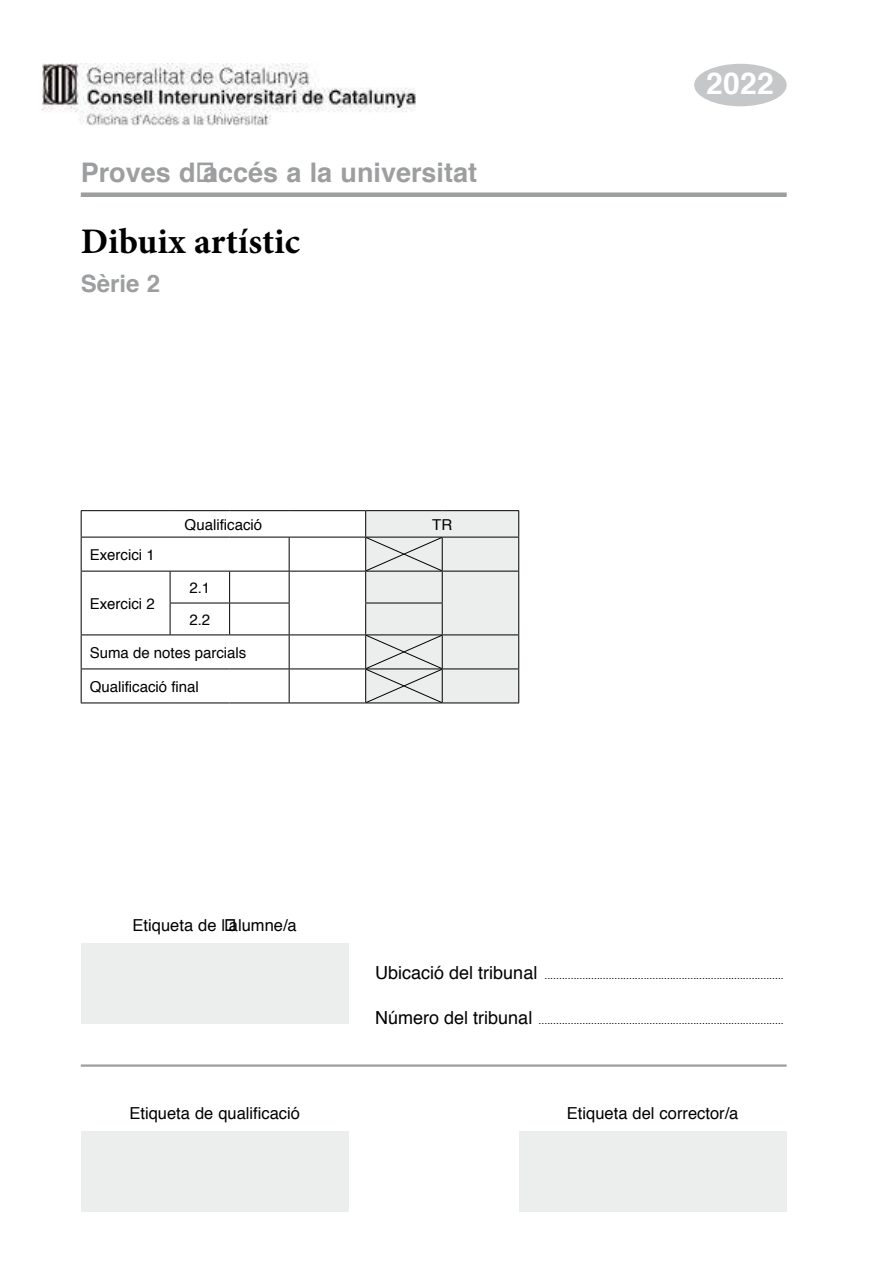
<style>
.page{position:relative;width:893px;height:1263px;background:#fff}
.page>*{position:absolute;margin:0;border:0;box-sizing:border-box;transform-origin:0 0}
.t1{font:700 36px "Minion Pro";color:#000}
.t2{font:700 30px "Helvetica";color:#fff}
.t3{font:700 27px "Helvetica";color:#9c9e9f}
.t4{font:700 24px "Helvetica";color:#9c9e9f}
.t5{font:16.5px "Helvetica";color:#000}
.t6{font:15px "Helvetica";color:#000}
.t7{font:10.5px "Helvetica";color:#000}
.s1{font-size:18px}
</style>
<div class="page">
<img style="left:43px;top:64px;width:373px;height:61px">
<div style="left:81px;top:192px;width:706px;height:5px;background:#9c9e9f"></div>
<div style="left:81px;top:943px;width:268px;height:81px;background:#eceded"></div>
<div style="left:81px;top:1131px;width:268px;height:81px;background:#eceded"></div>
<div style="left:519px;top:1131px;width:268px;height:81px;background:#eceded"></div>
<hr style="left:81px;top:1064px;width:706px;height:3px;background:#9c9e9f">
<svg style="left:82px;top:511px;width:283px;height:191px"></svg>
<hr style="left:81px;top:510px;width:89px;height:1px;background:#000">
<svg style="left:81px;top:511px;width:1px;height:26px"></svg>
<hr style="left:170px;top:510px;width:60px;height:1px;background:#000">
<hr style="left:230px;top:510px;width:59px;height:1px;background:#000">
<hr style="left:289px;top:510px;width:77px;height:1px;background:#000">
<hr style="left:366px;top:510px;width:76px;height:1px;background:#000">
<hr style="left:442px;top:510px;width:77px;height:1px;background:#000">
<hr style="left:81px;top:537px;width:89px;height:1px;background:#000">
<hr style="left:81px;top:537px;width:1px;height:34px;background:#000">
<hr style="left:170px;top:537px;width:60px;height:1px;background:#000">
<hr style="left:230px;top:537px;width:59px;height:1px;background:#000">
<hr style="left:289px;top:537px;width:77px;height:1px;background:#000">
<hr style="left:289px;top:537px;width:1px;height:34px;background:#000">
<hr style="left:81px;top:571px;width:89px;height:1px;background:#000">
<hr style="left:81px;top:571px;width:1px;height:32px;background:#000">
<hr style="left:170px;top:571px;width:60px;height:1px;background:#000">
<hr style="left:170px;top:571px;width:1px;height:32px;background:#000">
<hr style="left:230px;top:571px;width:59px;height:1px;background:#000">
<hr style="left:229px;top:571px;width:1px;height:32px;background:#000">
<hr style="left:289px;top:571px;width:77px;height:1px;background:#000">
<hr style="left:289px;top:571px;width:1px;height:32px;background:#000">
<hr style="left:81px;top:603px;width:1px;height:31px;background:#000">
<hr style="left:170px;top:603px;width:60px;height:1px;background:#000">
<hr style="left:170px;top:603px;width:1px;height:31px;background:#000">
<hr style="left:230px;top:603px;width:60px;height:1px;background:#000">
<hr style="left:229px;top:603px;width:1px;height:31px;background:#000">
<hr style="left:289px;top:603px;width:1px;height:31px;background:#000">
<hr style="left:81px;top:634px;width:89px;height:1px;background:#000">
<hr style="left:81px;top:635px;width:1px;height:33px;background:#000">
<hr style="left:170px;top:634px;width:60px;height:1px;background:#000">
<hr style="left:230px;top:634px;width:59px;height:1px;background:#000">
<hr style="left:289px;top:634px;width:77px;height:1px;background:#000">
<hr style="left:289px;top:635px;width:1px;height:33px;background:#000">
<hr style="left:81px;top:668px;width:89px;height:1px;background:#000">
<hr style="left:81px;top:669px;width:1px;height:33px;background:#000">
<hr style="left:170px;top:668px;width:60px;height:1px;background:#000">
<hr style="left:230px;top:668px;width:59px;height:1px;background:#000">
<hr style="left:289px;top:668px;width:77px;height:1px;background:#000">
<hr style="left:289px;top:669px;width:1px;height:33px;background:#000">
<hr style="left:81px;top:702px;width:89px;height:1px;background:#000">
<hr style="left:170px;top:702px;width:60px;height:1px;background:#000">
<hr style="left:230px;top:702px;width:59px;height:1px;background:#000">
<hr style="left:289px;top:702px;width:77px;height:1px;background:#000">
<svg style="left:365px;top:511px;width:154px;height:192px;background:#d3d3d3"></svg>
<div style="left:694px;top:64px;width:93px;height:42px;background:#c6c7c8;border-radius:50%"></div>
<h3 class="t3" style="left:81px;top:151px;width:398px">Proves d’accés a la universitat</h3>
<h1 class="t1" style="left:81px;top:216px;width:221px">Dibuix artístic</h1>
<h3 class="t4" style="left:81px;top:264px;width:81px">Sèrie 2</h3>
<h3 class="t6" style="left:185px;top:513px;width:79px">Qualificació</h3>
<h3 class="t6" style="left:432px;top:513px;width:21px">TR</h3>
<h3 class="t6" style="left:90px;top:543px;width:67px">Exercici 1</h3>
<h3 class="t6" style="left:90px;top:592px;width:67px">Exercici 2</h3>
<h3 class="t6" style="left:189px;top:576px;width:22px">2.1</h3>
<h3 class="t6" style="left:189px;top:608px;width:22px">2.2</h3>
<h3 class="t6" style="left:90px;top:641px;width:158px">Suma de notes parcials</h3>
<h3 class="t6" style="left:90px;top:675px;width:111px">Qualificació final</h3>
<h3 class="t5" style="left:133px;top:912px;width:166px">Etiqueta de l’alumne/a</h3>
<h2 class="t2" style="left:706px;top:59px;width:69px">2022</h2>
<p class="t7" style="left:375px;top:967px;width:410px"><span class="s1">Ubicació del tribunal</span> ..................................................................................</p>
<p class="t7" style="left:375px;top:1012px;width:410px"><span class="s1">Número del tribunal</span> ....................................................................................</p>
<h3 class="t5" style="left:129px;top:1100px;width:172px">Etiqueta de qualificació</h3>
<h3 class="t5" style="left:567px;top:1100px;width:173px">Etiqueta del corrector/a</h3>
</div>
